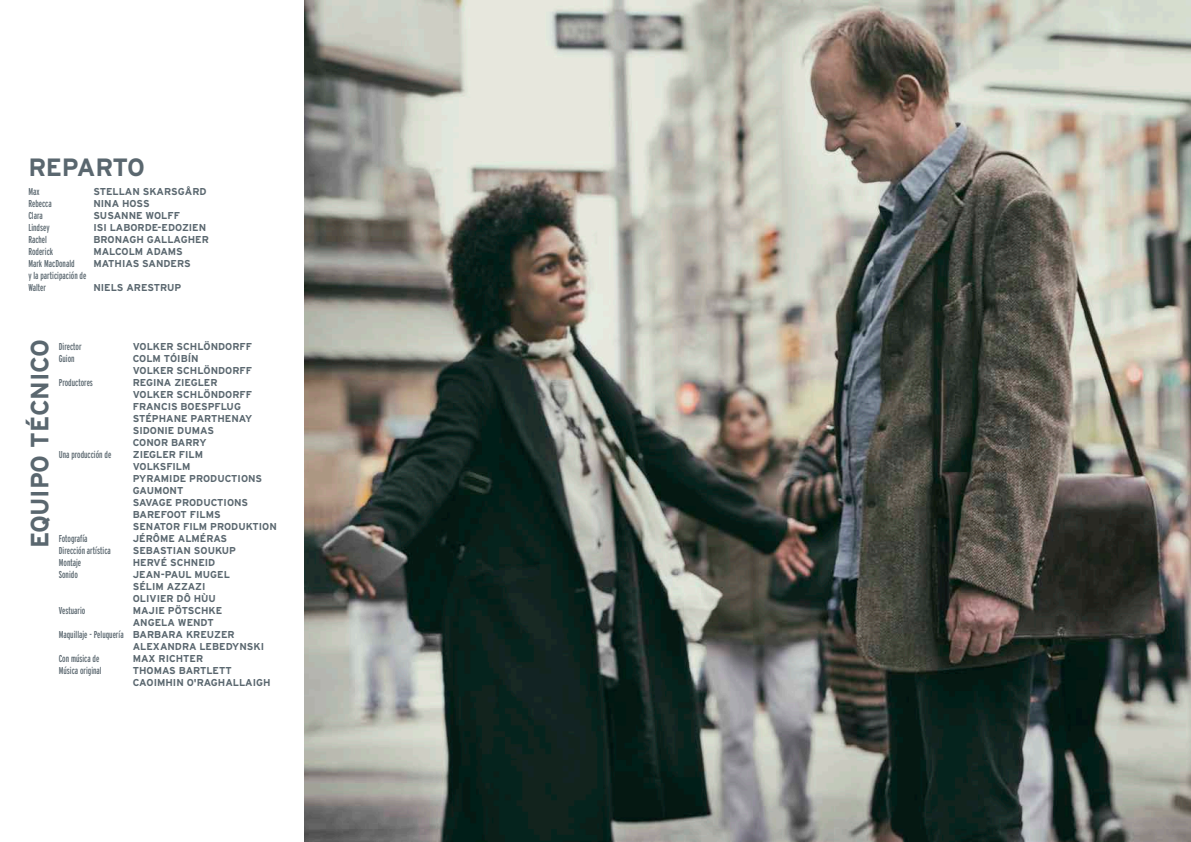
<style>
.page{position:relative;width:1191px;height:842px;background:#fff}
.page>*{position:absolute;margin:0;border:0;box-sizing:border-box;transform-origin:0 0}
.t1{font:700 25px "Interstate";color:#5a676f}
.t2{font:700 10px/12px "Interstate";color:#5a676f}
.t3{font:extra-condensed 10px/12px "Interstate";color:#5a676f}
.s1{font-weight:700;font-stretch:normal}
</style>
<div class="page">
<img style="left:305px;top:0;width:886px;height:842px">
<h1 class="t1" style="left:28px;top:153px;width:18px">REPARTO</h1>
<p class="t3" style="left:28px;top:186px;width:13px">Max</p>
<p class="t2" style="left:93px;top:186px;width:8px">STELLAN</p>
<p class="t2" style="left:143px;top:186px;width:8px">SKARSG</p>
<p class="t2" style="left:185px;top:186px;width:15px">ÅRD</p>
<p class="t3" style="left:28px;top:198px;width:25px">Rebecca</p>
<p class="t2" style="left:93px;top:198px;width:8px">NINA</p>
<p class="t2" style="left:122px;top:198px;width:8px">HOSS</p>
<p class="t3" style="left:28px;top:210px;width:16px">Clara</p>
<p class="t2" style="left:93px;top:210px;width:8px">SUSANNE</p>
<p class="t2" style="left:146px;top:210px;width:16px">WOLFF</p>
<p class="t3" style="left:28px;top:222px;width:23px">Lindsey</p>
<p class="t2" style="left:93px;top:222px;width:5px">ISI</p>
<p class="t2" style="left:110px;top:222px;width:29px">LABORDE</p>
<p class="t2" style="left:157px;top:222px;width:12px">-EDO</p>
<p class="t2" style="left:182px;top:222px;width:14px">ZIEN</p>
<p class="t3" style="left:28px;top:234px;width:20px">Rachel</p>
<p class="t2" style="left:93px;top:234px;width:16px">BRONAGH</p>
<p class="t2" style="left:147px;top:234px;width:8px">GALLAGHER</p>
<p class="t3" style="left:28px;top:246px;width:26px">Roderick</p>
<p class="t2" style="left:93px;top:246px;width:16px">MALCOL</p>
<p class="t2" style="left:135px;top:246px;width:20px">M ADA</p>
<p class="t2" style="left:168px;top:246px;width:15px">MS</p>
<p class="t3" style="left:28px;top:258px;width:48px">Mark MacDonald</p>
<p class="t2" style="left:93px;top:258px;width:16px">MATHIAS</p>
<p class="t2" style="left:142px;top:258px;width:8px">SANDERS</p>
<p class="t3" style="left:28px;top:270px;width:60px">y la participación de<br>Walter</p>
<p class="t2" style="left:93px;top:282px;width:7px">NIELS</p>
<p class="t2" style="left:126px;top:282px;width:8px">ARESTRUP</p>
<h1 class="t1" style="left:26px;top:548px;width:208px;rotate:-90deg">EQUIPO TÉCNICO</h1>
<p class="t3" style="left:59px;top:341px;width:37px">Director <span class="s1">VOLKER</span></p>
<p class="t2" style="left:177px;top:341px;width:8px">SCHLÖNDORFF</p>
<p class="t3" style="left:59px;top:353px;width:17px">Guion</p>
<p class="t2" style="left:133px;top:353px;width:6px">COL</p>
<p class="t2" style="left:153px;top:353px;width:41px">M TÓIBÍN</p>
<p class="t2" style="left:133px;top:365px;width:7px">VOLKER</p>
<p class="t2" style="left:177px;top:365px;width:8px">SCHLÖNDORFF</p>
<p class="t3" style="left:59px;top:377px;width:47px">Productores <span class="s1">REGINA</span></p>
<p class="t2" style="left:174px;top:377px;width:14px">ZIEGLER</p>
<p class="t2" style="left:133px;top:389px;width:7px">VOLKER</p>
<p class="t2" style="left:177px;top:389px;width:8px">SCHLÖNDORFF</p>
<p class="t2" style="left:133px;top:401px;width:7px">FRANCIS</p>
<p class="t2" style="left:181px;top:401px;width:15px">BOESPFLUG</p>
<p class="t2" style="left:133px;top:413px;width:28px">STÉPHANE</p>
<p class="t2" style="left:191px;top:413px;width:8px">PARTHENA</p>
<p class="t2" style="left:245px;top:413px;width:9px">Y</p>
<p class="t2" style="left:133px;top:425px;width:7px">SIDONIE</p>
<p class="t2" style="left:177px;top:425px;width:31px">DUMAS</p>
<p class="t2" style="left:133px;top:437px;width:7px">CONOR</p>
<p class="t2" style="left:171px;top:437px;width:15px">BARR</p>
<p class="t2" style="left:199px;top:437px;width:9px">Y</p>
<p class="t3" style="left:59px;top:449px;width:54px">Una producción de</p>
<p class="t2" style="left:133px;top:449px;width:14px">ZIEGLER</p>
<p class="t2" style="left:179px;top:449px;width:26px">FIL M</p>
<p class="t2" style="left:133px;top:461px;width:7px">VOLKSFIL</p>
<p class="t2" style="left:182px;top:461px;width:10px">M</p>
<p class="t2" style="left:133px;top:473px;width:43px">PYRAMIDE</p>
<p class="t2" style="left:189px;top:473px;width:8px">PRODUCTIONS</p>
<p class="t2" style="left:133px;top:485px;width:6px">GAU</p>
<p class="t2" style="left:154px;top:485px;width:16px">MONT</p>
<p class="t2" style="left:133px;top:497px;width:7px">SAVAGE</p>
<p class="t2" style="left:175px;top:497px;width:8px">PRODUCTIONS</p>
<p class="t2" style="left:133px;top:509px;width:15px">BAREFOOT</p>
<p class="t2" style="left:190px;top:509px;width:31px">FILMS</p>
<p class="t2" style="left:133px;top:521px;width:7px">SENATOR</p>
<p class="t2" style="left:183px;top:521px;width:35px">FIL M PRODUKTION</p>
<p class="t3" style="left:59px;top:533px;width:30px">Fotografía</p>
<p class="t2" style="left:133px;top:533px;width:82px">JÉRÔME ALMÉRAS</p>
<p class="t3" style="left:59px;top:545px;width:65px">Dirección artística <span class="s1">SE</span></p>
<p class="t2" style="left:146px;top:545px;width:15px">BASTIAN</p>
<p class="t2" style="left:194px;top:545px;width:8px">SOUKUP</p>
<p class="t3" style="left:59px;top:557px;width:40px">Montaje <span class="s1">HERV</span></p>
<p class="t2" style="left:161px;top:557px;width:17px">É SCHNEID</p>
<p class="t3" style="left:59px;top:569px;width:21px">Sonido</p>
<p class="t2" style="left:133px;top:569px;width:15px">JEAN</p>
<p class="t2" style="left:161px;top:569px;width:12px">-PAUL</p>
<p class="t2" style="left:133px;top:569px;width:78px;text-indent:62px">MUGEL<br>SÉLI M AZZAZI<br>OLIVIER</p>
<p class="t2" style="left:177px;top:593px;width:39px">DÔ HÙU</p>
<p class="t3" style="left:59px;top:605px;width:28px">Vestuario</p>
<p class="t2" style="left:133px;top:605px;width:43px">MAJIE PÖTSCHKE<br>ANGELA</p>
<p class="t2" style="left:178px;top:617px;width:17px">WENDT</p>
<p class="t3" style="left:59px;top:629px;width:111px">Maquillaje - Peluquería <span class="s1">BAR BARA</span></p>
<p class="t2" style="left:186px;top:629px;width:8px">KREU</p>
<p class="t2" style="left:214px;top:629px;width:14px">ZER</p>
<p class="t2" style="left:133px;top:641px;width:6px">ALE</p>
<p class="t2" style="left:153px;top:641px;width:16px">XANDRA</p>
<p class="t2" style="left:199px;top:641px;width:47px">LEBEDYNSKI</p>
<p class="t3" style="left:59px;top:653px;width:42px">Con música de</p>
<p class="t2" style="left:133px;top:653px;width:33px">MAX RICHTER</p>
<p class="t3" style="left:59px;top:665px;width:45px">Música original</p>
<p class="t2" style="left:133px;top:665px;width:8px">THO</p>
<p class="t2" style="left:154px;top:665px;width:40px">MAS BARTLETT</p>
<p class="t2" style="left:133px;top:677px;width:6px">CAOI</p>
<p class="t2" style="left:157px;top:677px;width:15px">MHIN</p>
<p class="t2" style="left:187px;top:677px;width:18px">O'RAGHALLAIGH</p>
</div>
